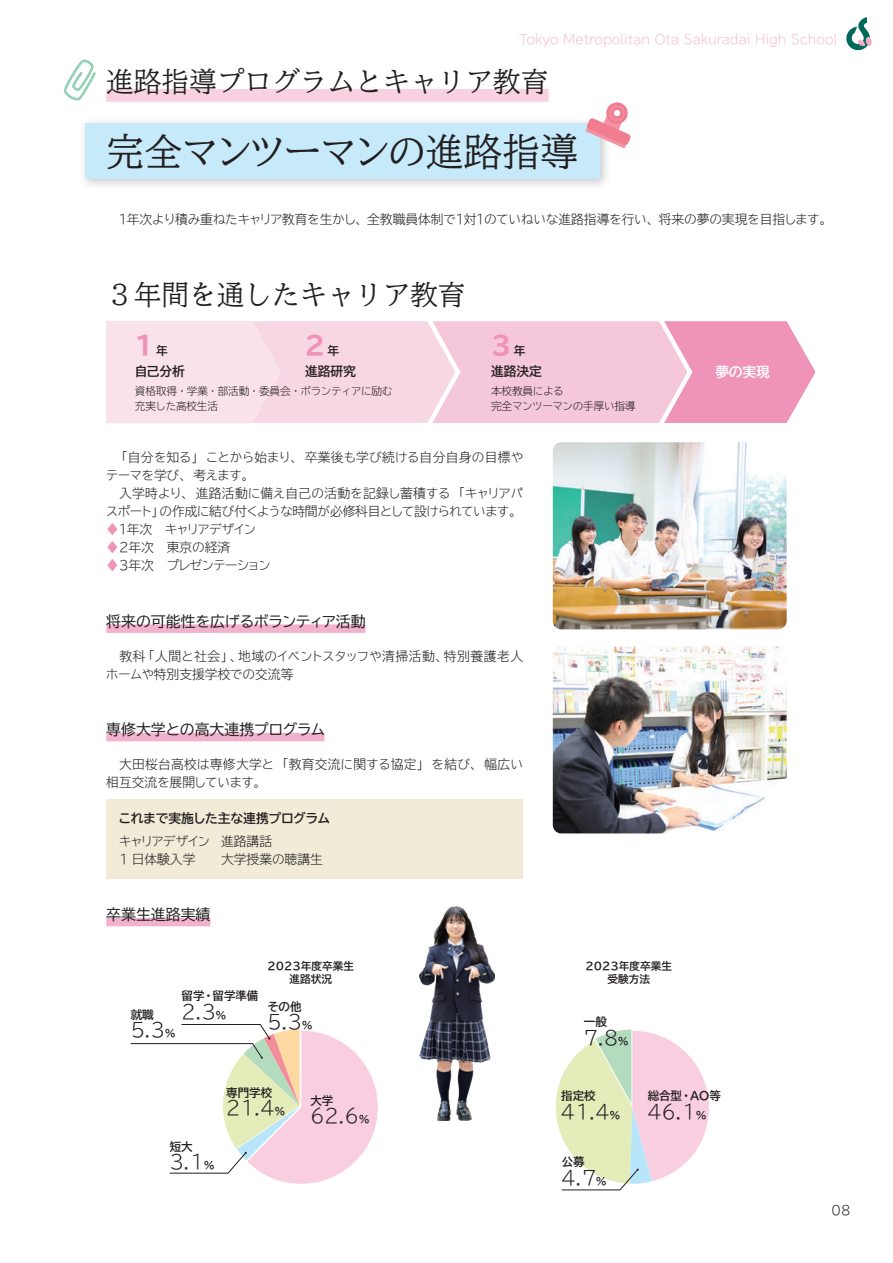
<style>
.page{position:relative;width:893px;height:1263px;background:#fff}
.page>*{position:absolute;margin:0;border:0;box-sizing:border-box;transform-origin:0 0}
.t1{font:500 38.25px "TBUD Min Std";letter-spacing:-.05em;color:#231f20}
.t2{font:500 27.6px "TBUD Min Std";color:#231f20}
.t3{font:700 expanded 25.5px "TBUD Go Std";color:#ef93b9}
.t4{font:300 19.2px "TBUD Go Std Super";color:#231f20}
.t5{font:14.85px "TBUD Go Std";color:#231f20}
.t6{font:700 13.8px "TBUD Go Std";color:#fff}
.t7{font:300 12.75px/18px "TBUD Go Std Super";letter-spacing:-.01em;color:#231f20}
.t8{font:300 12.75px/18px "TBUD Go Std Super";letter-spacing:-.04em;color:#231f20}
.t9{font:300 12.75px "TBUD Go Std Super";color:#f4bdd3}
.t10{font:700 12.75px "TBUD Go Std";letter-spacing:-.01em;color:#231f20}
.t11{font:700 11.55px "TBUD Go Std";color:#231f20}
.t12{font:300 10.65px/14.9px "TBUD Go Std Super";letter-spacing:-.025em;color:#231f20}
.t13{font:700 10.65px/12.8px "TBUD Go Std";color:#231f20;text-align:center}
.s1{font-stretch:normal;font-size:11.7px;color:#231f20}
.s2{color:#ef93b9}
.s3{font-family:"TBUD Go Std";font-weight:700;font-size:10.2px}
</style>
<div class="page">
<img style="left:553px;top:442px;width:234px;height:187px">
<img style="left:553px;top:646px;width:234px;height:187px">
<svg style="left:106px;top:321px;width:710px;height:102px;background:#f6cadb"></svg>
<div style="left:79px;top:117px;width:533px;height:74px;background:#231f20;opacity:.25"></div>
<div style="left:85px;top:123px;width:515px;height:56px;background:#c7eafa"></div>
<div style="left:106px;top:89px;width:443px;height:13px;background:#f8d2e1"></div>
<svg style="left:130px;top:1024px;width:248px;height:160px"></svg>
<svg style="left:555px;top:1030px;width:154px;height:160px"></svg>
<div style="left:106px;top:624px;width:260px;height:9px;background:#f2b1cd"></div>
<div style="left:106px;top:733px;width:218px;height:8px;background:#f2b1cd"></div>
<div style="left:106px;top:799px;width:417px;height:39px;background:#f1ebd8"></div>
<div style="left:106px;top:822px;width:417px;height:38px;background:#f1ebd8"></div>
<div style="left:106px;top:840px;width:417px;height:38px;background:#f1ebd8"></div>
<div style="left:106px;top:918px;width:104px;height:8px;background:#f2b1cd"></div>
<img style="left:420px;top:906px;width:74px;height:215px">
<svg style="left:63px;top:59px;width:33px;height:42px"></svg>
<svg style="left:586px;top:102px;width:45px;height:46px"></svg>
<svg style="left:846px;top:17px;width:26px;height:33px"></svg>
<p class="t9" style="left:519px;top:29px;width:319px">Tokyo Metropolitan Ota Sakuradai High School</p>
<h2 class="t2" style="left:106px;top:60px;width:444px">進路指導プログラムとキャリア教育</h2>
<h1 class="t1" style="left:106px;top:121px;width:474px">完全マンツーマンの進路指導</h1>
<p class="t7" style="left:117px;top:210px;width:717px">１年次より積み重ねたキャリア教育を生かし、全教職員体制で１対１のていねいな進路指導を行い、将来の夢の実現を目指します。</p>
<h2 class="t2" style="left:106px;top:273px;width:361px">３年間を通したキャリア教育</h2>
<h3 class="t3" style="left:134px;top:331px;width:35px">1<span class="s1">年</span></h3>
<h3 class="t3" style="left:305px;top:331px;width:36px">2<span class="s1">年</span></h3>
<p class="t10" style="left:135px;top:361px;width:52px">自己分析</p>
<p class="t10" style="left:305px;top:361px;width:52px">進路研究</p>
<p class="t12" style="left:135px;top:383px;width:259px">資格取得・学業・部活動・委員会・ボランティアに励む充実した高校生活</p>
<h3 class="t3" style="left:491px;top:331px;width:36px">3<span class="s1">年</span></h3>
<p class="t10" style="left:491px;top:361px;width:52px">進路決定</p>
<p class="t12" style="left:491px;top:383px;width:146px">本校教員による<br>完全マンツーマンの手厚い指導</p>
<p class="t7" style="left:106px;top:448px;width:419px;text-indent:9px">「自分を知る」ことから始まり、卒業後も学び続ける自分自身の目標やテーマを学び、考えます。</p>
<p class="t8" style="left:106px;top:484px;width:419px;text-indent:13px">入学時より、進路活動に備え自己の活動を記録し蓄積する「キャリアパスポート」の作成に結び付くような時間が必修科目として設けられています。<span class="s2">♦</span>１年次　キャリアデザイン<br><span class="s2">♦</span>２年次　東京の経済<br><span class="s2">♦</span>３年次　プレゼンテーション</p>
<p class="t5" style="left:106px;top:609px;width:261px">将来の可能性を広げるボランティア活動</p>
<p class="t7" style="left:106px;top:647px;width:419px">　教科「人間と社会」、地域のイベントスタッフや清掃活動、特別養護老人ホームや特別支援学校での交流等</p>
<p class="t5" style="left:106px;top:717px;width:220px">専修大学との高大連携プログラム</p>
<p class="t7" style="left:106px;top:755px;width:418px;text-indent:13px">大田桜台高校は専修大学と「教育交流に関する協定」を結び、幅広い相互交流を展開しています。</p>
<p class="t10" style="left:118px;top:808px;width:213px">これまで実施した主な連携プログラム</p>
<p class="t7" style="left:119px;top:832px;width:155px">キャリアデザイン 進路講話<br>1 日体験入学</p>
<p class="t7" style="left:221px;top:850px;width:103px">大学授業の聴講生</p>
<p class="t5" style="left:106px;top:902px;width:106px">卒業生進路実績</p>
<p class="t13" style="left:267px;top:960px;width:88px">2023年度卒業生進路状況</p>
<p class="t13" style="left:585px;top:960px;width:88px">2023年度卒業生受験方法</p>
<p class="t11" style="left:182px;top:987px;width:78px">留学・留学準備</p>
<h3 class="t4" style="left:182px;top:995px;width:46px">2.3<span class="s3">％</span></h3>
<p class="t11" style="left:267px;top:997px;width:36px">その他</p>
<p class="t11" style="left:131px;top:1005px;width:24px">就職</p>
<h3 class="t4" style="left:131px;top:1014px;width:46px">5.3<span class="s3">％</span></h3>
<h3 class="t4" style="left:268px;top:1006px;width:46px">5.3<span class="s3">％</span></h3>
<p class="t11" style="left:584px;top:1012px;width:24px">一般</p>
<h3 class="t4" style="left:584px;top:1021px;width:46px">7.8<span class="s3">％</span></h3>
<p class="t6" style="left:715px;top:361px;width:56px">夢の実現</p>
<p class="t11" style="left:170px;top:1137px;width:24px">短大</p>
<h3 class="t4" style="left:170px;top:1146px;width:46px">3.1<span class="s3">％</span></h3>
<p class="t11" style="left:226px;top:1083px;width:47px">専門学校</p>
<h3 class="t4" style="left:226px;top:1092px;width:60px">21.4<span class="s3">％</span></h3>
<p class="t11" style="left:310px;top:1091px;width:24px">大学</p>
<h3 class="t4" style="left:310px;top:1100px;width:60px">62.6<span class="s3">％</span></h3>
<p class="t11" style="left:561px;top:1086px;width:36px">指定校</p>
<h3 class="t4" style="left:561px;top:1095px;width:60px">41.4<span class="s3">％</span></h3>
<p class="t11" style="left:562px;top:1152px;width:24px">公募</p>
<h3 class="t4" style="left:562px;top:1161px;width:46px">4.7<span class="s3">％</span></h3>
<p class="t11" style="left:648px;top:1087px;width:75px">総合型・AO等</p>
<h3 class="t4" style="left:648px;top:1095px;width:60px">46.1<span class="s3">％</span></h3>
<p class="t7" style="left:832px;top:1200px;width:20px">08</p>
</div>
